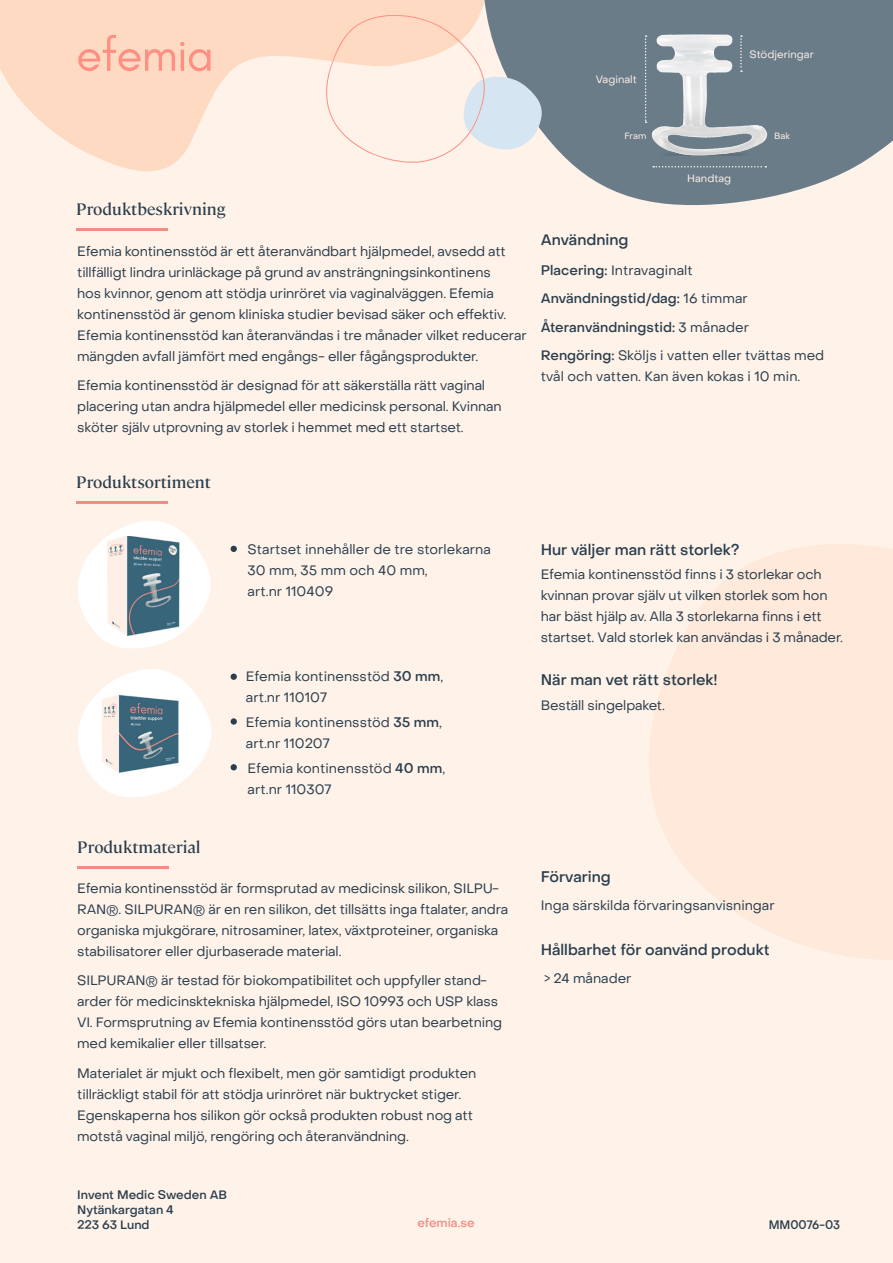
<style>
.page{position:relative;width:893px;height:1263px;background:#fef2e9}
.page>*{position:absolute;margin:0;border:0;box-sizing:border-box;transform-origin:0 0}
.t1{font:16.5px "Cambon";color:#2a3e4d}
.t2{font:500 15px "Object Sans";color:#2a3e4d}
.t3{font:13.5px/21px "Object Sans";letter-spacing:-.01em;color:#2a3e4d}
.t4{font:500 13.5px/27.5px "Object Sans";letter-spacing:.005em;color:#2a3e4d}
.t5{font:500 12px/15px "Object Sans";color:#2a3e4d}
.t6{font:500 12px "Object Sans";color:#f18d84}
.t7{font:500 12px "Object Sans";color:#2a3e4d;scale:.93 1}
.t8{font:10.5px "Object Sans";color:#fef2e9}
.t9{font:9px "Object Sans";color:#fef2e9}
.s1{font-weight:400}
.s2{font-weight:500}
</style>
<div class="page">
<svg style="left:0;top:0;width:469px;height:172px;fill:#ffdac2"></svg>
<svg style="left:78px;top:35px;width:132px;height:36px;background:#ffc6b2"></svg>
<svg style="left:469px;top:0;width:424px;height:205px;fill:#6b7c89"></svg>
<hr style="left:76px;top:229px;width:91px;height:2px;background:#f18d84">
<hr style="left:76px;top:501px;width:91px;height:3px;background:#f18d84">
<hr style="left:77px;top:866px;width:91px;height:2px;background:#f18d84">
<svg style="left:649px;top:544px;width:244px;height:416px;fill:#fee9db"></svg>
<svg style="left:231px;top:546px;width:6px;height:6px"></svg>
<div style="left:231px;top:673px;width:6px;height:7px;background:#2a3e4d;border-radius:50%"></div>
<div style="left:231px;top:718px;width:6px;height:7px;background:#2a3e4d;border-radius:50%"></div>
<svg style="left:231px;top:764px;width:6px;height:6px"></svg>
<svg style="left:324px;top:12px;width:219px;height:151px"></svg>
<svg style="left:78px;top:521px;width:133px;height:127px"></svg>
<svg style="left:78px;top:669px;width:133px;height:128px"></svg>
<img style="left:104px;top:691px;width:79px;height:87px">
<img style="left:643px;top:34px;width:132px;height:122px">
<svg style="left:645px;top:35px;width:2px;height:88px"></svg>
<svg style="left:740px;top:35px;width:2px;height:37px"></svg>
<svg style="left:653px;top:166px;width:113px;height:2px"></svg>
<img style="left:100px;top:694px;width:80px;height:79px">
<img style="left:106px;top:536px;width:75px;height:101px">
<p class="t8" style="left:596px;top:73px;width:43px">Vaginalt</p>
<p class="t8" style="left:749px;top:47px;width:66px">Stödjeringar</p>
<p class="t1" style="left:76px;top:197px;width:151px">Produktbeskrivning</p>
<p class="t3" style="left:77px;top:240px;width:451px">Efemia kontinensstöd är ett återanvändbart hjälpmedel, avsedd att tillfälligt lindra urinläckage på grund av ansträngningsinkontinens<br>hos kvinnor, genom att stödja urinröret via vaginalväggen. Efemia kontinensstöd är genom kliniska studier bevisad säker och effektiv.<br>Efemia kontinensstöd kan återanvändas i tre månader vilket reducerar mängden avfall jämfört med engångs- eller fågångsprodukter.</p>
<p class="t3" style="left:77px;top:375px;width:426px">Efemia kontinensstöd är designad för att säkerställa rätt vaginal placering utan andra hjälpmedel eller medicinsk personal. Kvinnan sköter själv utprovning av storlek i hemmet med ett startset.</p>
<p class="t9" style="left:624px;top:130px;width:23px">Fram</p>
<p class="t9" style="left:774px;top:130px;width:17px">Bak</p>
<p class="t8" style="left:687px;top:172px;width:45px">Handtag</p>
<p class="t2" style="left:541px;top:231px;width:89px">Användning</p>
<p class="t4" style="left:541px;top:257px;width:209px">Placering: <span class="s1">Intravaginalt<br></span>Användningstid/dag: <span class="s1">16 timmar</span></p>
<p class="t3" style="left:541px;top:314px;width:285px;line-height:27.5px"><span class="s2">Återanvändningstid:</span> 3 månader<br><span class="s2">Rengöring:</span> Sköljs i vatten eller tvättas med</p>
<p class="t3" style="left:541px;top:365px;width:261px">tvål och vatten. Kan även kokas i 10 min.</p>
<p class="t1" style="left:76px;top:470px;width:136px">Produktsortiment</p>
<p class="t3" style="left:248px;top:538px;width:245px">Startset innehåller de tre storlekarna<br>30 mm, 35 mm och 40 mm,<br>art.nr 110409</p>
<p class="t1" style="left:77px;top:835px;width:125px">Produktmaterial</p>
<p class="t3" style="left:246px;top:666px;width:199px">Efemia kontinensstöd <span class="s2">30 mm</span>, art.nr 110107</p>
<p class="t3" style="left:246px;top:712px;width:198px">Efemia kontinensstöd <span class="s2">35 mm</span>, art.nr 110207</p>
<p class="t3" style="left:248px;top:758px;width:199px">Efemia kontinensstöd <span class="s2">40 mm</span>, art.nr 110307</p>
<p class="t3" style="left:77px;top:878px;width:432px">Efemia kontinensstöd är formsprutad av medicinsk silikon, SILPU-RAN®. SILPURAN® är en ren silikon, det tillsätts inga ftalater, andra organiska mjukgörare, nitrosaminer, latex, växtproteiner, organiska stabilisatorer eller djurbaserade material.</p>
<p class="t3" style="left:77px;top:970px;width:426px">SILPURAN® är testad för biokompatibilitet och uppfyller stand&shy;arder för medicinsktekniska hjälpmedel, ISO 10993 och USP klass VI. Formsprutning av Efemia kontinensstöd görs utan bearbetning med kemikalier eller tillsatser.</p>
<p class="t3" style="left:77px;top:1063px;width:401px">Materialet är mjukt och flexibelt, men gör samtidigt produkten tillräckligt stabil för att stödja urinröret när buktrycket stiger.<br>Egenskaperna hos silikon gör också produkten robust nog att motstå vaginal miljö, rengöring och återanvändning.</p>
<p class="t2" style="left:541px;top:540px;width:200px">Hur väljer man rätt storlek?</p>
<p class="t3" style="left:541px;top:564px;width:304px">Efemia kontinensstöd finns i 3 storlekar och kvinnan provar själv ut vilken storlek som hon har bäst hjälp av. Alla 3 storlekarna finns i ett startset. Vald storlek kan användas i 3 månader.</p>
<p class="t2" style="left:541px;top:670px;width:178px">När man vet rätt storlek!</p>
<p class="t3" style="left:541px;top:695px;width:126px">Beställ singelpaket.</p>
<p class="t2" style="left:541px;top:867px;width:72px">Förvaring</p>
<p class="t3" style="left:541px;top:895px;width:235px">Inga särskilda förvaringsanvisningar</p>
<p class="t2" style="left:541px;top:940px;width:230px">Hållbarhet för oanvänd produkt</p>
<p class="t3" style="left:544px;top:967px;width:89px">&gt; 24 månader</p>
<p class="t5" style="left:77px;top:1187px;width:151px">Invent Medic Sweden AB<br>Nytänkargatan 4<br>223 63 Lund</p>
<p class="t6" style="left:417px;top:1216px;width:59px">efemia.se</p>
<p class="t7" style="left:769px;top:1217px;width:78px">MM0076-03</p>
</div>
